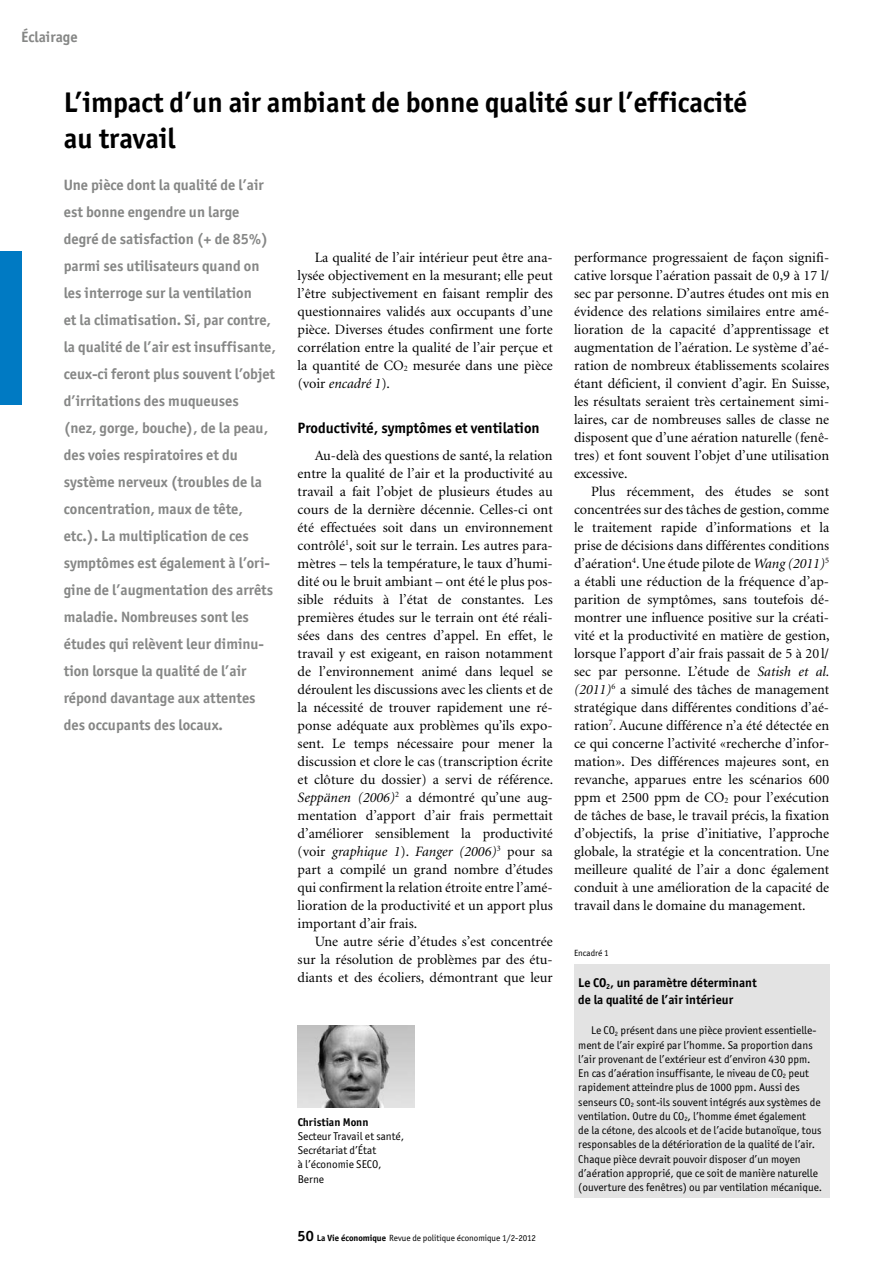
<style>
.page{position:relative;width:893px;height:1263px;background:#fff}
.page>*{position:absolute;margin:0;border:0;box-sizing:border-box;transform-origin:0 0}
.t1{font:700 28.5px/36px "Officina San ITC";color:#000}
.t2{font:700 15px/27px "Officina San ITC";color:#868786}
.t3{font:700 15px "Officina San ITC";color:#000}
.t4{font:14.25px/18px "Minion";color:#000;text-align:justify}
.t5{font:700 12.75px/16.5px "Officina San ITC";color:#000}
.t6{font:11.25px/14.2px "Officina San ITC";color:#000}
.t7{font:700 11.25px "Officina San ITC";color:#000}
.t8{font:9px "Officina San ITC";color:#000}
.s1{font-style:italic}
.s2{font-weight:700;font-size:15px}
.s3{font-weight:700}
</style>
<div class="page">
<div style="left:0;top:252px;width:21px;height:153px;background:#007ac3"></div>
<div style="left:574px;top:964px;width:255px;height:233px;background:#e3e3e3"></div>
<img style="left:298px;top:1026px;width:117px;height:82px">
<p class="t2" style="left:21px;top:23px;width:58px">Éclairage</p>
<h1 class="t1" style="left:64px;top:84px;width:685px">L’impact d’un air ambiant de bonne qualité sur l’efficacité au travail</h1>
<p class="t2" style="left:64px;top:172px;width:214px">Une pièce dont la qualité de l’air est bonne engendre un large degré de satisfaction (+ de 85%) parmi ses utilisateurs quand on les interroge sur la ventilation<br>et la climatisation. Si, par contre, la qualité de l’air est insuffisante, ceux-ci feront plus souvent l’objet d’irritations des muqueuses<br>(nez, gorge, bouche), de la peau, des voies respiratoires et du système nerveux (troubles de la concentration, maux de tête, etc.). La multiplication de ces symptômes est également à l’ori&shy;gine de l’augmentation des arrêts maladie. Nombreuses sont les études qui relèvent leur diminu&shy;tion lorsque la qualité de l’air répond davantage aux attentes des occupants des locaux.</p>
<p class="t4" style="left:574px;top:248px;width:257px">performance progressaient de façon signifi&shy;cative lorsque l’aération passait de 0,9 à 17 l/ sec par personne. D’autres études ont mis en évidence des relations similaires entre amé&shy;lioration de la capacité d’apprentissage et augmentation de l’aération. Le système d’aé&shy;ration de nombreux établissements scolaires étant déficient, il convient d’agir. En Suisse, les résultats seraient très certainement simi&shy;laires, car de nombreuses salles de classe ne disposent que d’une aération naturelle (fenê&shy;tres) et font souvent l’objet d’une utilisation excessive.</p>
<p class="t4" style="left:574px;top:482px;width:257px;text-indent:17px">Plus récemment, des études se sont concentrées sur des tâches de gestion, comme le traitement rapide d’informations et la prise de décisions dans différentes conditions d’aération<sup>4</sup>. Une étude pilote de <span class="s1">Wang (2011)</span><sup>5 </sup>a établi une réduction de la fréquence d’ap&shy;parition de symptômes, sans toutefois dé&shy;montrer une influence positive sur la créati&shy;vité et la productivité en matière de gestion, lorsque l’apport d’air frais passait de 5 à 20 l/ sec par personne. L’étude de <span class="s1">Satish et al. (2011)</span><sup>6</sup> a simulé des tâches de management stratégique dans différentes conditions d’aé&shy;ration<sup>7</sup>. Aucune différence n’a été détectée en ce qui concerne l’activité «recherche d’infor&shy;mation». Des différences majeures sont, en revanche, apparues entre les scénarios 600 ppm et 2500 ppm de CO<sub>2</sub> pour l’exécution de tâches de base, le travail précis, la fixation d’objectifs, la prise d’initiative, l’approche globale, la stratégie et la concentration. Une meilleure qualité de l’air a donc également conduit à une amélioration de la capacité de travail dans le domaine du management.</p>
<p class="t4" style="left:298px;top:248px;width:257px;text-indent:17px">La qualité de l’air intérieur peut être ana&shy;lysée objectivement en la mesurant; elle peut l’être subjectivement en faisant remplir des questionnaires validés aux occupants d’une pièce. Diverses études confirment une forte corrélation entre la qualité de l’air perçue et la quantité de CO<sub>2</sub> mesurée dans une pièce (voir <span class="s1">encadré 1</span>).</p>
<p class="t3" style="left:298px;top:418px;width:243px">Productivité, symptômes et ventilation</p>
<p class="t4" style="left:298px;top:446px;width:257px;text-indent:17px">Au-delà des questions de santé, la relation entre la qualité de l’air et la productivité au travail a fait l’objet de plusieurs études au cours de la dernière décennie. Celles-ci ont été effectuées soit dans un environnement contrôlé<sup>1</sup>, soit sur le terrain. Les autres para&shy;mètres – tels la température, le taux d’humi&shy;dité ou le bruit ambiant – ont été le plus pos&shy;sible réduits à l’état de constantes. Les premières études sur le terrain ont été réali&shy;sées dans des centres d’appel. En effet, le travail y est exigeant, en raison notamment de l’environnement animé dans lequel se déroulent les discussions avec les clients et de la nécessité de trouver rapidement une ré&shy;ponse adéquate aux problèmes qu’ils expo&shy;sent. Le temps nécessaire pour mener la discussion et clore le cas (transcription écrite et clôture du dossier) a servi de référence.<br><span class="s1">Seppänen (2006)</span><sup>2</sup> a démontré qu’une aug&shy;mentation d’apport d’air frais permettait d’améliorer sensiblement la productivité (voir <span class="s1">graphique 1</span>). <span class="s1">Fanger (2006)</span><sup>3</sup> pour sa part a compilé un grand nombre d’études qui confirment la relation étroite entre l’amé&shy;lioration de la productivité et un apport plus important d’air frais.</p>
<p class="t4" style="left:298px;top:932px;width:257px;text-indent:17px">Une autre série d’études s’est concentrée sur la résolution de problèmes par des étu&shy;diants et des écoliers, démontrant que leur</p>
<p class="t8" style="left:574px;top:947px;width:36px">Encadré 1</p>
<p class="t5" style="left:578px;top:974px;width:180px">Le CO<sub>2</sub>, un paramètre déterminant de la qualité de l’air intérieur</p>
<p class="t6" style="left:578px;top:1023px;width:245px;text-indent:13px">Le CO<sub>2</sub> présent dans une pièce provient essentielle&shy;ment de l’air expiré par l’homme. Sa proportion dans l’air provenant de l’extérieur est d’environ 430 ppm.<br>En cas d’aération insuffisante, le niveau de CO<sub>2</sub> peut rapidement atteindre plus de 1000 ppm. Aussi des senseurs CO<sub>2</sub> sont-ils souvent intégrés aux systèmes de ventilation. Outre du CO<sub>2</sub>, l’homme émet également<br>de la cétone, des alcools et de l’acide butanoïque, tous responsables de la détérioration de la qualité de l’air.<br>Chaque pièce devrait pouvoir disposer d’un moyen d’aération approprié, que ce soit de manière naturelle (ouverture des fenêtres) ou par ventilation mécanique.</p>
<p class="t7" style="left:298px;top:1115px;width:72px">Christian Monn</p>
<p class="t6" style="left:298px;top:1129px;width:108px">Secteur Travail et santé,<br>Secrétariat d’État<br>à l’économie SECO,<br>Berne</p>
<p class="t8" style="left:298px;top:1232px;width:240px"><span class="s2">50</span> <span class="s3">La Vie économique</span> Revue de politique économique 1/2-2012</p>
</div>
